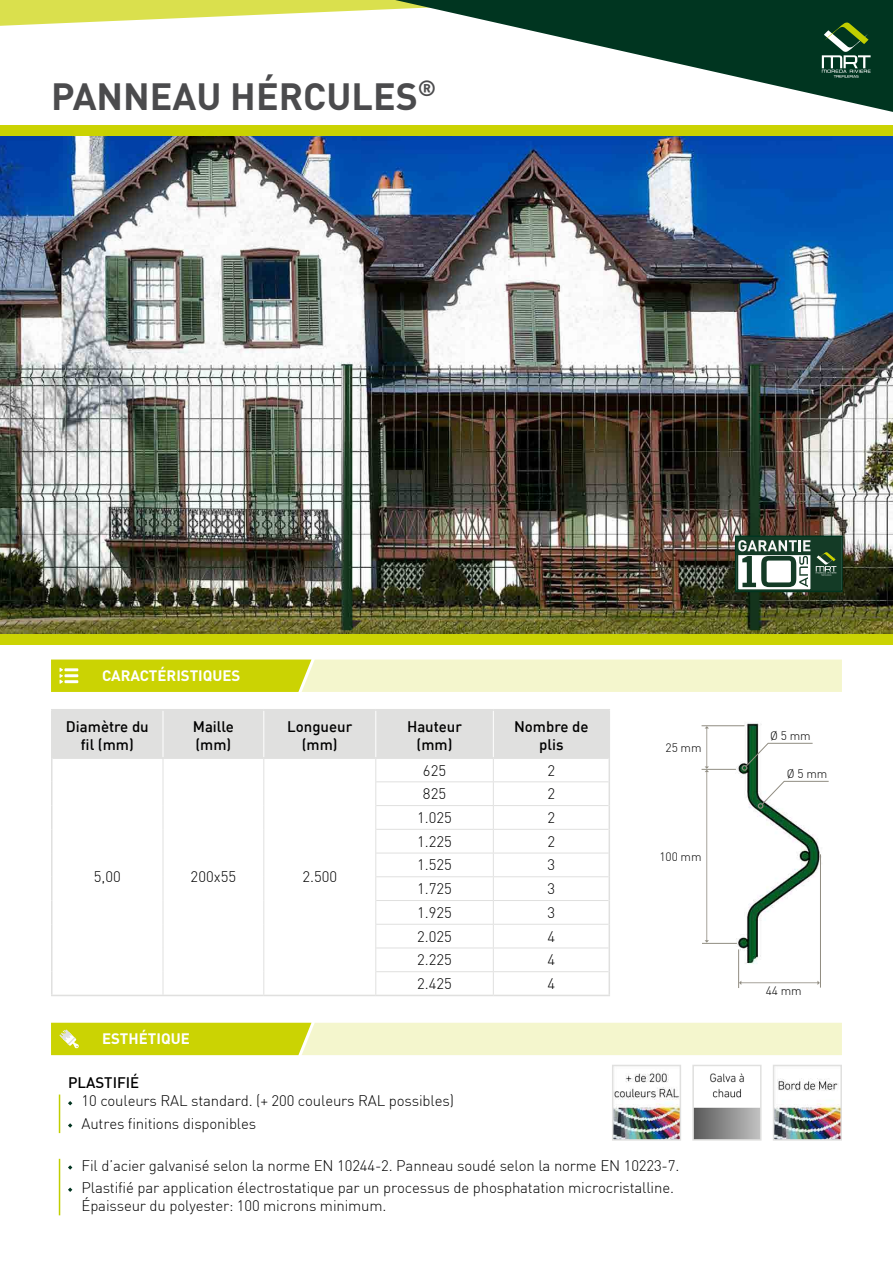
<style>
.page{position:relative;width:893px;height:1263px;background:#fff}
.page>*{position:absolute;margin:0;border:0;box-sizing:border-box;transform-origin:0 0}
.t1{font:700 37.5px "DIN";color:#4b4b4d}
.t2{font:300 15px/22.2px "DIN";letter-spacing:-.01em;color:#000}
.t3{font:500 15px/18px "DIN";color:#000;text-align:center}
.t4{font:700 15px "DIN";color:#fff}
.t5{font:300 12px "DIN";letter-spacing:-.01em;color:#000}
</style>
<div class="page">
<svg style="left:51px;top:659px;width:791px;height:33px;background:#e7eb8f"></svg>
<svg style="left:51px;top:1023px;width:791px;height:32px;background:#e7ea8d"></svg>
<img style="left:0;top:136px;width:893px;height:497px">
<hr style="left:51px;top:710px;width:2px;height:48px;background:#e0e0df">
<hr style="left:51px;top:709px;width:112px;height:1px;background:#e0e0df">
<hr style="left:163px;top:709px;width:101px;height:1px;background:#e0e0df">
<hr style="left:264px;top:709px;width:112px;height:1px;background:#e0e0df">
<hr style="left:376px;top:709px;width:117px;height:1px;background:#e0e0df">
<hr style="left:493px;top:709px;width:117px;height:1px;background:#e0e0df">
<hr style="left:51px;top:758px;width:2px;height:24px;background:#e0e0df">
<hr style="left:51px;top:782px;width:2px;height:23px;background:#e0e0df">
<hr style="left:51px;top:805px;width:2px;height:24px;background:#e0e0df">
<hr style="left:51px;top:829px;width:2px;height:24px;background:#e0e0df">
<hr style="left:51px;top:853px;width:2px;height:24px;background:#e0e0df">
<hr style="left:51px;top:877px;width:2px;height:23px;background:#e0e0df">
<hr style="left:51px;top:900px;width:2px;height:24px;background:#e0e0df">
<hr style="left:51px;top:924px;width:2px;height:24px;background:#e0e0df">
<hr style="left:51px;top:948px;width:2px;height:24px;background:#e0e0df">
<hr style="left:51px;top:972px;width:2px;height:23px;background:#e0e0df">
<hr style="left:51px;top:995px;width:112px;height:1px;background:#e0e0df">
<hr style="left:163px;top:995px;width:101px;height:1px;background:#e0e0df">
<hr style="left:264px;top:995px;width:112px;height:1px;background:#e0e0df">
<hr style="left:376px;top:995px;width:117px;height:1px;background:#e0e0df">
<svg style="left:52px;top:710px;width:558px;height:285px"></svg>
<hr style="left:493px;top:995px;width:117px;height:1px;background:#e0e0df">
<hr style="left:59px;top:1159px;width:1px;height:56px;background:#c0ce00">
<svg style="left:68px;top:1165px;width:4px;height:4px"></svg>
<svg style="left:68px;top:1187px;width:4px;height:5px"></svg>
<hr style="left:59px;top:1094px;width:1px;height:39px;background:#c0ce00">
<svg style="left:68px;top:1101px;width:4px;height:4px"></svg>
<svg style="left:68px;top:1123px;width:4px;height:4px"></svg>
<img style="left:776px;top:1078px;width:63px;height:59px">
<div style="left:773px;top:1065px;width:69px;height:75px;border:2px solid #e0e0df"></div>
<img style="left:695px;top:1073px;width:63px;height:64px">
<div style="left:692px;top:1065px;width:69px;height:75px;border:2px solid #e0e0df"></div>
<img style="left:615px;top:1072px;width:63px;height:65px">
<div style="left:612px;top:1065px;width:69px;height:75px;border:2px solid #e0e0df"></div>
<img style="left:716px;top:723px;width:110px;height:247px">
<hr style="left:702px;top:769px;width:34px;height:1px;background:#918d82">
<hr style="left:702px;top:943px;width:35px;height:1px;background:#918d82">
<hr style="left:738px;top:949px;width:1px;height:39px;background:#918d82">
<hr style="left:820px;top:854px;width:1px;height:133px;background:#918d82">
<svg style="left:739px;top:981px;width:81px;height:4px"></svg>
<svg style="left:758px;top:781px;width:71px;height:28px"></svg>
<svg style="left:742px;top:742px;width:71px;height:29px"></svg>
<hr style="left:702px;top:725px;width:42px;height:1px;background:#918d82">
<svg style="left:705px;top:726px;width:4px;height:217px"></svg>
<svg style="left:0;top:0;width:893px;height:112px"></svg>
<div style="left:0;top:634px;width:893px;height:11px;background:#cbd300"></div>
<div style="left:0;top:125px;width:893px;height:11px;background:#cbd300"></div>
<div style="left:737px;top:537px;width:74px;height:17px;background:#143b26"></div>
<svg style="left:738px;top:540px;width:72px;height:47px"></svg>
<div style="left:812px;top:537px;width:28px;height:53px;background:#143b26"></div>
<div style="left:811px;top:536px;width:30px;height:55px;border:2px solid #143b26"></div>
<svg style="left:816px;top:552px;width:20px;height:23px"></svg>
<div style="left:735px;top:535px;width:108px;height:57px;border:2px solid #003520"></div>
<h1 class="t1" style="left:51px;top:72px;width:387px">PANNEAU HÉRCULES<sup>®</sup></h1>
<p class="t4" style="left:102px;top:666px;width:140px">CARACTÉRISTIQUES</p>
<p class="t3" style="left:66px;top:717px;width:84px">Diamètre du fil (mm)</p>
<p class="t3" style="left:193px;top:717px;width:43px;text-align:left">Maille (mm)</p>
<p class="t3" style="left:287px;top:717px;width:67px">Longueur (mm)</p>
<p class="t3" style="left:407px;top:717px;width:57px">Hauteur (mm)</p>
<p class="t3" style="left:514px;top:717px;width:76px">Nombre de plis</p>
<p class="t2" style="left:94px;top:866px;width:29px">5,00</p>
<p class="t2" style="left:191px;top:866px;width:47px">200x55</p>
<p class="t2" style="left:302px;top:866px;width:36px">2.500</p>
<p class="t4" style="left:102px;top:1029px;width:89px">ESTHÉTIQUE</p>
<p class="t2" style="left:423px;top:759px;width:25px">625</p>
<p class="t2" style="left:547px;top:759px;width:9px">2</p>
<p class="t2" style="left:423px;top:783px;width:25px">825</p>
<p class="t2" style="left:547px;top:783px;width:9px">2</p>
<p class="t2" style="left:417px;top:806px;width:36px">1.025</p>
<p class="t2" style="left:547px;top:806px;width:9px">2</p>
<p class="t2" style="left:417px;top:830px;width:36px">1.225</p>
<p class="t2" style="left:547px;top:830px;width:9px">2</p>
<p class="t2" style="left:417px;top:854px;width:36px">1.525</p>
<p class="t2" style="left:547px;top:854px;width:9px">3</p>
<p class="t2" style="left:417px;top:877px;width:36px">1.725</p>
<p class="t2" style="left:547px;top:877px;width:9px">3</p>
<p class="t2" style="left:417px;top:901px;width:36px">1.925</p>
<p class="t2" style="left:547px;top:901px;width:9px">3</p>
<p class="t2" style="left:417px;top:925px;width:36px">2.025</p>
<p class="t2" style="left:547px;top:925px;width:9px">4</p>
<p class="t2" style="left:417px;top:949px;width:36px">2.225</p>
<p class="t2" style="left:547px;top:949px;width:9px">4</p>
<p class="t2" style="left:417px;top:972px;width:36px">2.425</p>
<p class="t2" style="left:547px;top:972px;width:9px">4</p>
<p class="t3" style="left:68px;top:1073px;width:73px">PLASTIFIÉ</p>
<p class="t2" style="left:82px;top:1090px;width:374px">10 couleurs RAL standard. (+ 200 couleurs RAL possibles)<br>Autres finitions disponibles</p>
<p class="t5" style="left:666px;top:741px;width:37px">25 mm</p>
<p class="t5" style="left:660px;top:849px;width:44px">100 mm</p>
<p class="t2" style="left:82px;top:1154px;width:599px">Fil d’acier galvanisé selon la norme EN 10244-2. Panneau soudé selon la norme EN 10223-7.<br>Plastifié par application électrostatique par un processus de phosphatation microcristalline.</p>
<p class="t2" style="left:82px;top:1194px;width:306px">Épaisseur du polyester: 100 microns minimum.</p>
<p class="t5" style="left:770px;top:728px;width:42px">Ø 5 mm</p>
<p class="t5" style="left:787px;top:766px;width:42px">Ø 5 mm</p>
<p class="t5" style="left:766px;top:983px;width:37px">44 mm</p>
</div>
